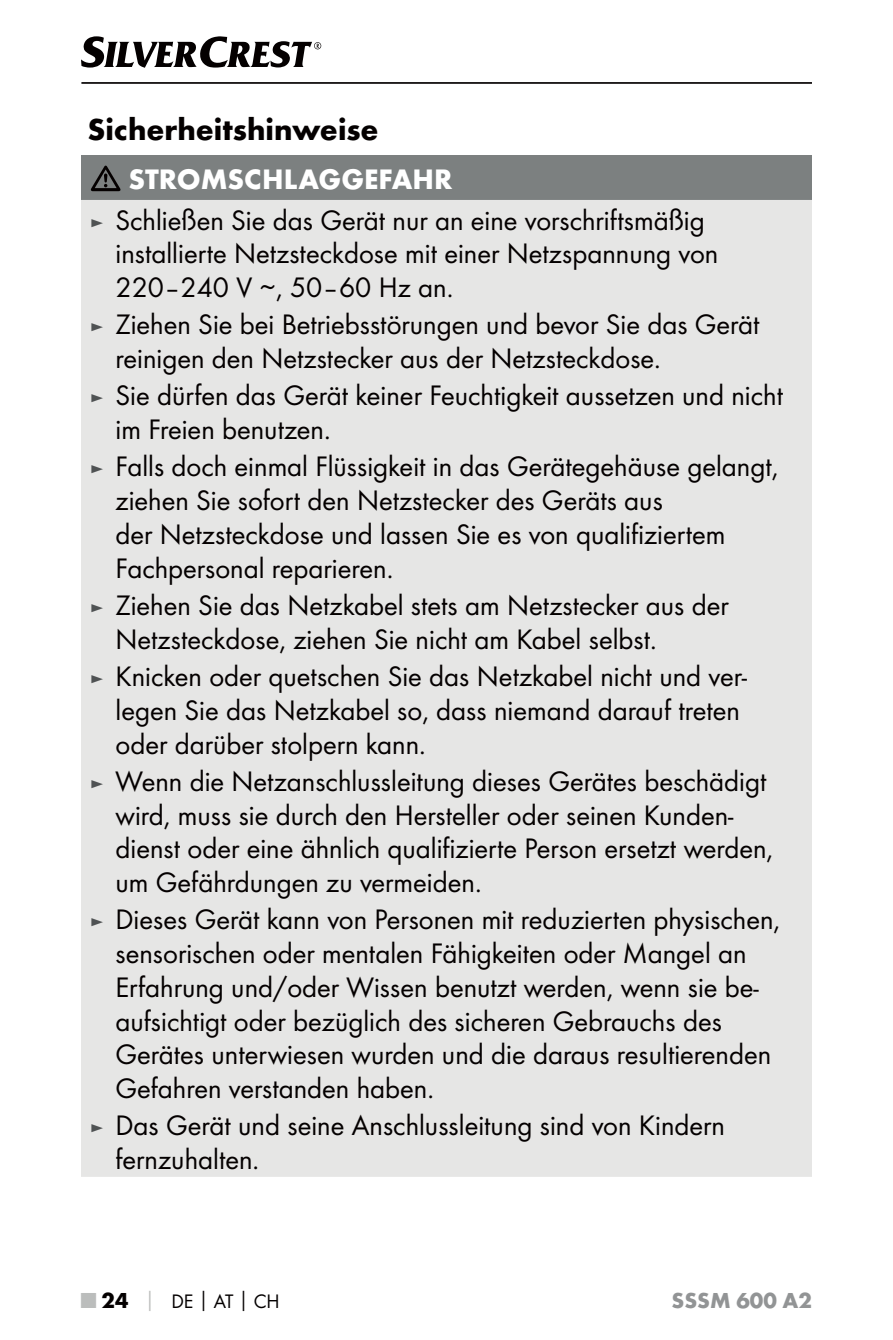
<style>
.page{position:relative;width:893px;height:1340px;background:#fff}
.page>*{position:absolute;margin:0;border:0;box-sizing:border-box;transform-origin:0 0}
.t1{font:700 31.5px "Futura";color:#040000}
.t2{font:29.25px/33.8px "Futura Boo";color:#040000}
.t3{font:700 29.25px "Futura";color:#fff}
.t4{font:700 22.5px "Futura";color:#929495}
.t5{font:20.25px "Futura Boo";color:#040000}
.s1{font-size:20.25px;color:#4f5253}
.s2{font-family:"Futura";font-weight:700;font-size:22.5px;color:#bbbdbc}
.s3{font-family:"Futura";font-weight:700;font-size:22.5px}
.s4{font-family:"Futura";font-weight:700;color:#bbbdbc}
.s5{font-family:"Futura";font-weight:700}
</style>
<div class="page">
<hr style="left:81px;top:82px;width:731px;height:2px;background:#040000">
<svg style="left:81px;top:36px;width:240px;height:32px"></svg>
<div style="left:81px;top:155px;width:731px;height:45px;background:#7c8080"></div>
<div style="left:81px;top:200px;width:731px;height:976px;background:#e6e6e5"></div>
<svg style="left:91px;top:166px;width:29px;height:25px"></svg>
<p class="t1" style="left:87px;top:117px;width:293px">Sicherheitshinweise</p>
<p class="t3" style="left:128px;top:168px;width:326px">STROMSCHLAGGEFAHR</p>
<p class="t2" style="left:116px;top:204px;width:604px;text-indent:-26px"><span class="s1">►</span> Schließen Sie das Gerät nur an eine vorschriftsmäßig installierte Netzsteckdose mit einer Netzspannung von<br>220–240 V ∼, 50–60 Hz an.</p>
<p class="t2" style="left:116px;top:309px;width:646px;text-indent:-26px"><span class="s1">►</span> Ziehen Sie bei Betriebsstörungen und bevor Sie das Gerät reinigen den Netzstecker aus der Netzsteckdose.</p>
<p class="t2" style="left:116px;top:380px;width:669px;text-indent:-26px"><span class="s1">►</span> Sie dürfen das Gerät keiner Feuchtigkeit aussetzen und nicht im Freien benutzen.</p>
<p class="t2" style="left:116px;top:451px;width:664px;text-indent:-26px"><span class="s1">►</span> Falls doch einmal Flüssigkeit in das Gerätegehäuse gelangt, ziehen Sie sofort den Netzstecker des Geräts aus<br>der Netzsteckdose und lassen Sie es von qualifiziertem Fachpersonal reparieren.</p>
<p class="t2" style="left:116px;top:590px;width:615px;text-indent:-26px"><span class="s1">►</span> Ziehen Sie das Netzkabel stets am Netzstecker aus der<br>Netzsteckdose, ziehen Sie nicht am Kabel selbst.</p>
<p class="t2" style="left:116px;top:661px;width:633px;text-indent:-26px"><span class="s1">►</span> Knicken oder quetschen Sie das Netzkabel nicht und ver&shy;legen Sie das Netzkabel so, dass niemand darauf treten oder darüber stolpern kann.</p>
<p class="t2" style="left:116px;top:765px;width:659px;text-indent:-26px"><span class="s1">►</span> Wenn die Netzanschlussleitung dieses Gerätes beschädigt wird, muss sie durch den Hersteller oder seinen Kunden&shy;dienst oder eine ähnlich qualifizierte Person ersetzt werden, um Gefährdungen zu vermeiden.</p>
<p class="t2" style="left:116px;top:904px;width:666px;text-indent:-26px"><span class="s1">►</span> Dieses Gerät kann von Personen mit reduzierten physischen, sensorischen oder mentalen Fähigkeiten oder Mangel an Erfahrung und/oder Wissen benutzt werden, wenn sie be&shy;aufsichtigt oder bezüglich des sicheren Gebrauchs des Gerätes unterwiesen wurden und die daraus resultierenden Gefahren verstanden haben.</p>
<p class="t2" style="left:116px;top:1110px;width:611px;text-indent:-26px"><span class="s1">►</span> Das Gerät und seine Anschlussleitung sind von Kindern fernzuhalten.</p>
<p class="t5" style="left:81px;top:1291px;width:200px"><span class="s2">■</span> <span class="s3">24</span> <span class="s4">│</span> DE<span class="s5">│</span>AT<span class="s5">│</span>CH</p>
<p class="t4" style="left:672px;top:1291px;width:142px">SSSM 600 A2</p>
</div>
